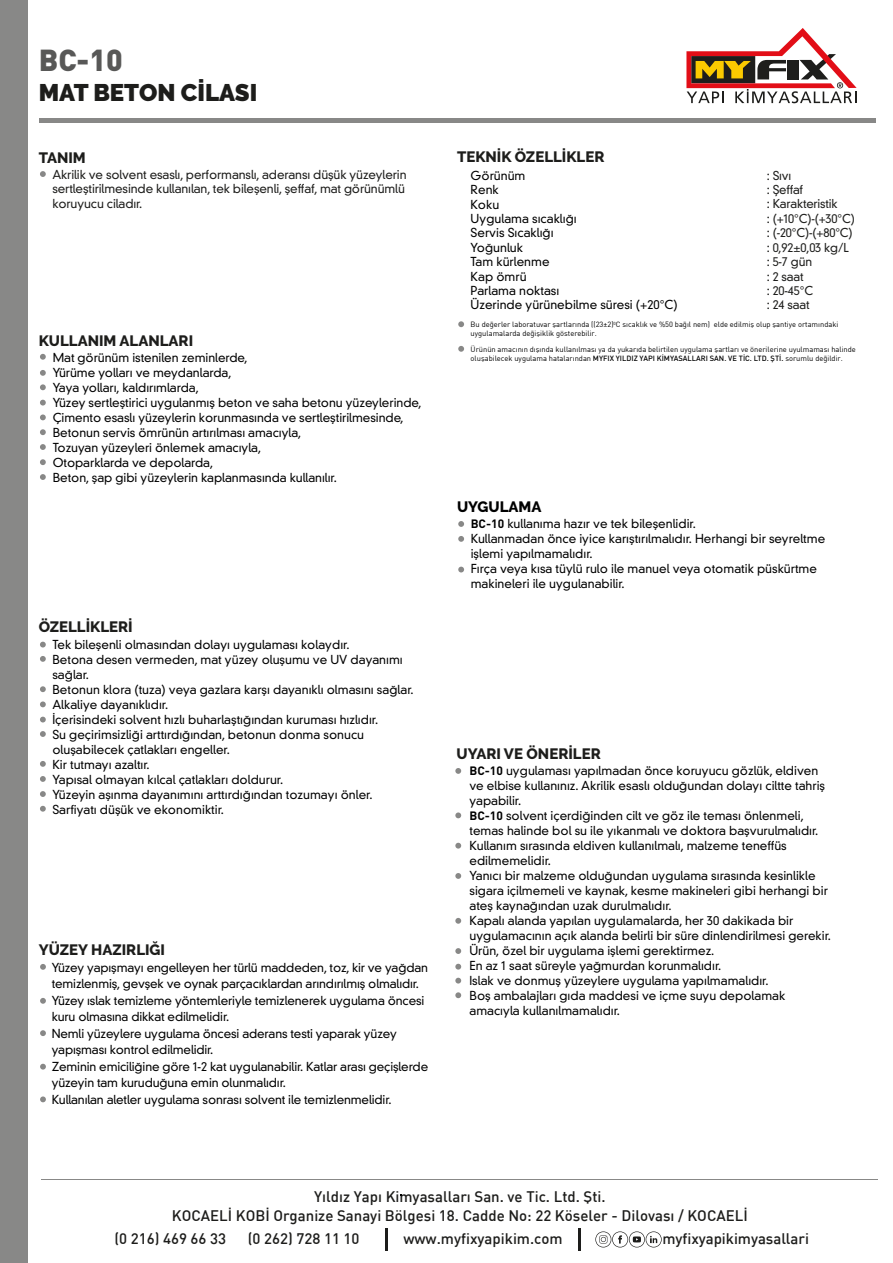
<style>
.page{position:relative;width:893px;height:1263px;background:#fff}
.page>*{position:absolute;margin:0;border:0;box-sizing:border-box;transform-origin:0 0}
.t1{font:900 30px "DIN Pro";color:#585857}
.t2{font:900 24px "Raleway";color:#1d1d1b}
.t3{font:500 15px/19.5px "DI Nbek";color:#1d1d1b;text-align:center}
.t4{font:800 15px "Raleway";color:#1d1d1b}
.t5{font:800 15px "Raleway";color:#000101}
.t6{font:300 12px/15px "DIN Grotesk Std";color:#010101}
.t7{font:300 12px/14.4px "DIN Grotesk Std";letter-spacing:-.01em;color:#1d1d1b}
.t8{font:300 12px/14.4px "DIN Grotesk Std";color:#000101}
.t9{font:300 11.85px/14.4px "DIN Grotesk Std";letter-spacing:-.01em;color:#1d1d1b}
.t10{font:7.5px/9px "DIN Bek";color:#010101}
.s1{font-family:"DIN Pro";font-weight:500}
.s2{font-family:"DIN Pro";font-weight:700}
</style>
<div class="page">
<div style="left:0;top:0;width:28px;height:1263px;background:#888887"></div>
<svg style="left:595px;top:1231px;width:67px;height:16px"></svg>
<hr style="left:385px;top:1228px;width:3px;height:22px;background:#1d1d1b">
<hr style="left:578px;top:1228px;width:2px;height:22px;background:#1d1d1b">
<svg style="left:40px;top:171px;width:6px;height:6px"></svg>
<svg style="left:455px;top:768px;width:6px;height:6px"></svg>
<svg style="left:455px;top:918px;width:6px;height:6px"></svg>
<svg style="left:455px;top:964px;width:6px;height:5px"></svg>
<svg style="left:455px;top:978px;width:6px;height:5px"></svg>
<svg style="left:455px;top:992px;width:6px;height:6px"></svg>
<svg style="left:455px;top:843px;width:6px;height:5px"></svg>
<svg style="left:455px;top:873px;width:6px;height:6px"></svg>
<svg style="left:455px;top:812px;width:6px;height:6px"></svg>
<svg style="left:455px;top:948px;width:6px;height:6px"></svg>
<svg style="left:40px;top:354px;width:6px;height:6px"></svg>
<svg style="left:40px;top:370px;width:6px;height:6px"></svg>
<svg style="left:40px;top:384px;width:6px;height:6px"></svg>
<svg style="left:40px;top:400px;width:6px;height:5px"></svg>
<svg style="left:40px;top:429px;width:6px;height:6px"></svg>
<svg style="left:40px;top:444px;width:6px;height:6px"></svg>
<svg style="left:40px;top:459px;width:6px;height:6px"></svg>
<svg style="left:40px;top:414px;width:6px;height:6px"></svg>
<svg style="left:40px;top:474px;width:6px;height:6px"></svg>
<svg style="left:40px;top:642px;width:6px;height:5px"></svg>
<svg style="left:40px;top:686px;width:6px;height:6px"></svg>
<svg style="left:40px;top:717px;width:6px;height:5px"></svg>
<svg style="left:40px;top:731px;width:6px;height:6px"></svg>
<svg style="left:40px;top:701px;width:6px;height:6px"></svg>
<svg style="left:40px;top:761px;width:6px;height:6px"></svg>
<svg style="left:40px;top:776px;width:6px;height:6px"></svg>
<svg style="left:40px;top:791px;width:6px;height:6px"></svg>
<svg style="left:40px;top:806px;width:6px;height:6px"></svg>
<svg style="left:40px;top:656px;width:6px;height:6px"></svg>
<svg style="left:458px;top:521px;width:6px;height:6px"></svg>
<svg style="left:458px;top:321px;width:6px;height:6px"></svg>
<svg style="left:458px;top:346px;width:6px;height:6px"></svg>
<svg style="left:458px;top:567px;width:6px;height:5px"></svg>
<svg style="left:458px;top:536px;width:6px;height:6px"></svg>
<svg style="left:686px;top:28px;width:171px;height:75px"></svg>
<hr style="left:42px;top:1179px;width:836px;height:1px;background:#888887">
<hr style="left:39px;top:119px;width:836px;height:4px;background:#888887">
<svg style="left:40px;top:964px;width:6px;height:6px"></svg>
<svg style="left:40px;top:998px;width:6px;height:6px"></svg>
<svg style="left:40px;top:1030px;width:6px;height:6px"></svg>
<svg style="left:40px;top:1096px;width:6px;height:6px"></svg>
<svg style="left:40px;top:1064px;width:6px;height:5px"></svg>
<h1 class="t1" style="left:39px;top:40px;width:86px">BC-10</h1>
<h2 class="t2" style="left:39px;top:78px;width:220px">MAT BETON CİLASI</h2>
<p class="t4" style="left:39px;top:149px;width:49px">TANIM</p>
<p class="t4" style="left:457px;top:148px;width:149px">TEKNİK ÖZELLİKLER</p>
<p class="t7" style="left:52px;top:168px;width:356px">Akrilik ve solvent esaslı, performanslı, aderansı düşük yüzeylerin sertleştirilmesinde kullanılan, tek bileşenli, şeffaf, mat görünümlü koruyucu ciladır.</p>
<p class="t4" style="left:39px;top:332px;width:156px">KULLANIM ALANLARI</p>
<p class="t6" style="left:53px;top:350px;width:370px">Mat görünüm istenilen zeminlerde,<br>Yürüme yolları ve meydanlarda,<br>Yaya yolları, kaldırımlarda,<br>Yüzey sertleştirici uygulanmış beton ve saha betonu yüzeylerinde, Çimento esaslı yüzeylerin korunmasında ve sertleştirilmesinde, Betonun servis ömrünün artırılması amacıyla,<br>Tozuyan yüzeyleri önlemek amacıyla,<br>Otoparklarda ve depolarda,<br>Beton, şap gibi yüzeylerin kaplanmasında kullanılır.</p>
<p class="t4" style="left:39px;top:618px;width:95px">ÖZELLİKLERİ</p>
<p class="t6" style="left:52px;top:637px;width:363px">Tek bileşenli olmasından dolayı uygulaması kolaydır.<br>Betona desen vermeden, mat yüzey oluşumu ve UV dayanımı sağlar.<br>Betonun klora (tuza) veya gazlara karşı dayanıklı olmasını sağlar.<br>Alkaliye dayanıklıdır.<br>İçerisindeki solvent hızlı buharlaştığından kuruması hızlıdır.<br>Su geçirimsizliği arttırdığından, betonun donma sonucu oluşabilecek çatlakları engeller.<br>Kir tutmayı azaltır.<br>Yapısal olmayan kılcal çatlakları doldurur.<br>Yüzeyin aşınma dayanımını arttırdığından tozumayı önler.<br>Sarfiyatı düşük ve ekonomiktir.</p>
<p class="t4" style="left:39px;top:941px;width:128px">YÜZEY HAZIRLIĞI</p>
<p class="t6" style="left:52px;top:959px;width:378px;line-height:16.5px">Yüzey yapışmayı engelleyen her türlü maddeden, toz, kir ve yağdan temizlenmiş, gevşek ve oynak parçacıklardan arındırılmış olmalıdır.<br>Yüzey ıslak temizleme yöntemleriyle temizlenerek uygulama öncesi kuru olmasına dikkat edilmelidir.<br>Nemli yüzeylere uygulama öncesi aderans testi yaparak yüzey yapışması kontrol edilmelidir.<br>Zeminin emiciliğine göre 1-2 kat uygulanabilir. Katlar arası geçişlerde yüzeyin tam kuruduğuna emin olunmalıdır.<br>Kullanılan aletler uygulama sonrası solvent ile temizlenmelidir.</p>
<p class="t8" style="left:471px;top:168px;width:209px">Görünüm<br>Renk<br>Koku<br>Uygulama sıcaklığı<br>Servis Sıcaklığı<br>Yoğunluk<br>Tam kürlenme<br>Kap ömrü<br>Parlama noktası<br>Üzerinde yürünebilme süresi (+20°C)</p>
<p class="t9" style="left:767px;top:168px;width:90px">: Sıvı<br>: Şeffaf<br>: Karakteristik<br>: (+10°C)-(+30°C) : (-20°C)-(+80°C) : 0,92±0,03 kg/L : 5-7 gün<br>: 2 saat<br>: 20-45°C<br>: 24 saat</p>
<p class="t10" style="left:471px;top:320px;width:369px">Bu değerler laboratuvar şartlarında ((23±2)<sup>0</sup>C sıcaklık ve %50 bağıl nem) elde edilmiş olup şantiye ortamındaki uygulamalarda değişiklik gösterebilir.</p>
<p class="t10" style="left:471px;top:345px;width:387px">Ürünün amacının dışında kullanılması ya da yukarıda belirtilen uygulama şartları ve önerilerine uyulmaması halinde oluşabilecek uygulama hatalarından <span class="s1">MYFIX YILDIZ YAPI KİMYASALLARI SAN. VE TİC. LTD. ŞTİ.</span> sorumlu değildir.</p>
<p class="t5" style="left:457px;top:498px;width:86px">UYGULAMA</p>
<p class="t6" style="left:471px;top:516px;width:356px"><span class="s2">BC-10</span> kullanıma hazır ve tek bileşenlidir.<br>Kullanmadan önce iyice karıştırılmalıdır. Herhangi bir seyreltme işlemi yapılmamalıdır.<br>Fırça veya kısa tüylü rulo ile manuel veya otomatik püskürtme makineleri ile uygulanabilir.</p>
<p class="t4" style="left:456px;top:745px;width:146px">UYARI VE ÖNERİLER</p>
<p class="t6" style="left:469px;top:763px;width:363px"><span class="s2">BC-10</span> uygulaması yapılmadan önce koruyucu gözlük, eldiven ve elbise kullanınız. Akrilik esaslı olduğundan dolayı ciltte tahriş yapabilir.<br><span class="s2">BC-10</span> solvent içerdiğinden cilt ve göz ile teması önlenmeli, temas halinde bol su ile yıkanmalı ve doktora başvurulmalıdır.<br>Kullanım sırasında eldiven kullanılmalı, malzeme teneffüs edilmemelidir.<br>Yanıcı bir malzeme olduğundan uygulama sırasında kesinlikle sigara içilmemeli ve kaynak, kesme makineleri gibi herhangi bir ateş kaynağından uzak durulmalıdır.<br>Kapalı alanda yapılan uygulamalarda, her 30 dakikada bir uygulamacının açık alanda belirli bir süre dinlendirilmesi gerekir.<br>Ürün, özel bir uygulama işlemi gerektirmez.<br>En az 1 saat süreyle yağmurdan korunmalıdır.<br>Islak ve donmuş yüzeylere uygulama yapılmamalıdır.<br>Boş ambalajları gıda maddesi ve içme suyu depolamak amacıyla kullanılmamalıdır.</p>
<p class="t3" style="left:172px;top:1186px;width:577px">Yıldız Yapı Kimyasalları San. ve Tic. Ltd. Şti.<br>KOCAELİ KOBİ Organize Sanayi Bölgesi 18. Cadde No: 22 Köseler - Dilovası / KOCAELİ</p>
<p class="t3" style="left:114px;top:1228px;width:113px">(0 216) 469 66 33</p>
<p class="t3" style="left:248px;top:1228px;width:113px">(0 262) 728 11 10</p>
<p class="t3" style="left:403px;top:1228px;width:161px">www.myfixyapikim.com</p>
<p class="t3" style="left:662px;top:1228px;width:148px">myfixyapikimyasallari</p>
</div>
